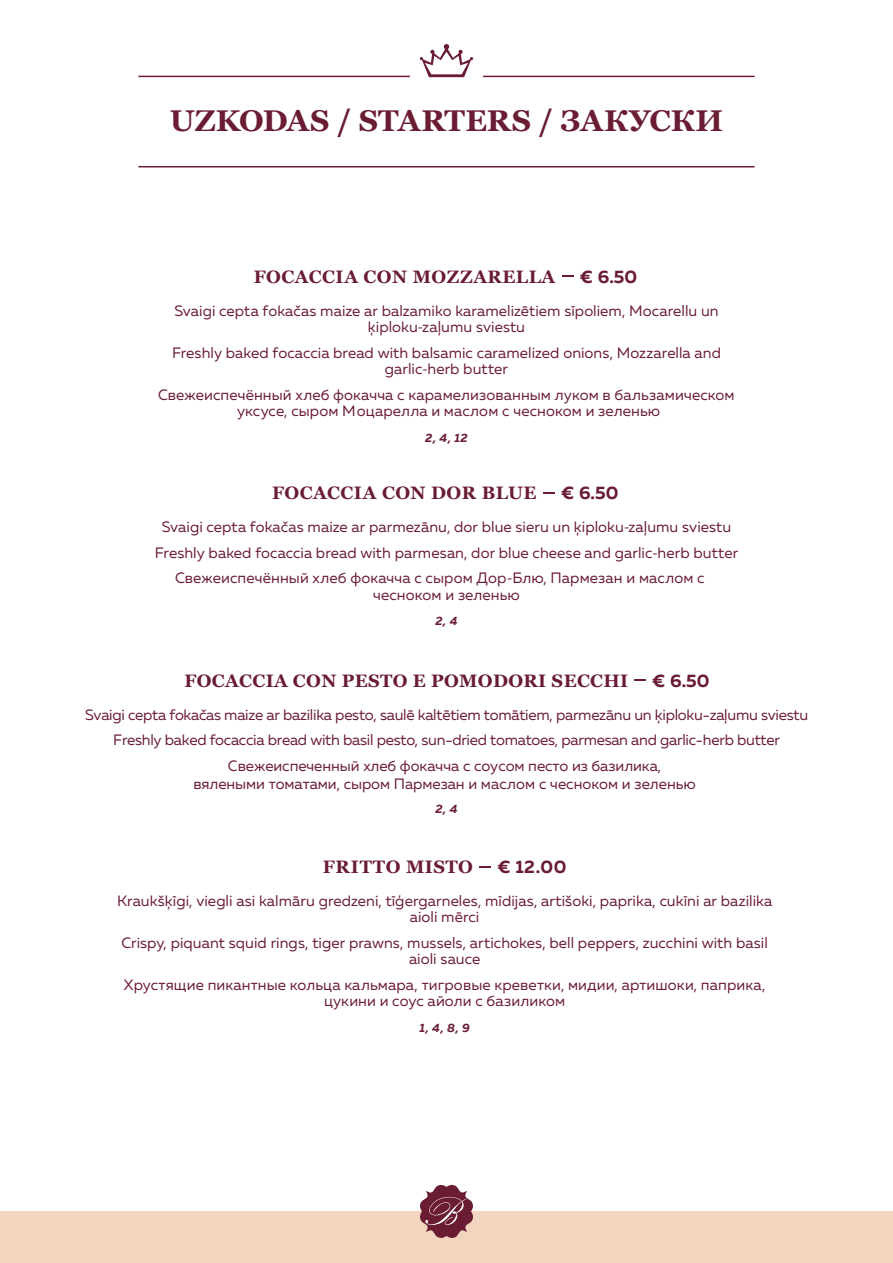
<style>
.page{position:relative;width:893px;height:1263px;background:#fff}
.page>*{position:absolute;margin:0;border:0;box-sizing:border-box;transform-origin:0 0}
.t1{font:700 30px "Georgia";color:#6a1c33}
.t2{font:700 18px "Georgia";letter-spacing:.025em;color:#6a1c33}
.t3{font:700 18px "Muller";color:#6a1c33}
.t4{font:15px/16.5px "Muller";letter-spacing:.005em;color:#6a1c33;text-align:center}
.t5{font:15px/25.5px "Muller";letter-spacing:-.02em;color:#6a1c33;text-align:center}
.t6{font:italic 700 12px "Muller";color:#6a1c33}
.s1{font-family:"Myriad Pro"}
</style>
<div class="page">
<svg style="left:479px;top:866px;width:12px;height:1px"></svg>
<svg style="left:420px;top:44px;width:53px;height:33px"></svg>
<hr style="left:138px;top:76px;width:272px;height:1px;background:#6a1c33">
<hr style="left:483px;top:76px;width:271px;height:1px;background:#6a1c33">
<hr style="left:138px;top:166px;width:616px;height:1px;background:#6a1c33">
<div style="left:0;top:1211px;width:893px;height:52px;background:#f2d5bf"></div>
<svg style="left:420px;top:1185px;width:53px;height:53px"></svg>
<svg style="left:634px;top:679px;width:12px;height:2px"></svg>
<h1 class="t1" style="left:170px;top:101px;width:555px">UZKODAS / STARTERS / ЗАКУСКИ</h1>
<p class="t2" style="left:254px;top:265px;width:303px">FOCACCIA CON MOZZARELLA</p>
<p class="t3" style="left:580px;top:265px;width:59px">€ 6.50</p>
<p class="t4" style="left:174px;top:302px;width:546px">Svaigi cepta fokačas maize ar balzamiko karamelizētiem sīpoliem, Mocarellu un ķiploku<span class="s1">‐</span>zaļumu sviestu</p>
<p class="t4" style="left:172px;top:344px;width:550px">Freshly baked focaccia bread with balsamic caramelized onions, Mozzarella and garlic<span class="s1">‐</span>herb butter</p>
<p class="t4" style="left:158px;top:386px;width:578px">Свежеиспечённый хлеб фокачча с карамелизованным луком в бальзамическом уксусе, сыром Mоцарелла и маслом с чесноком и зеленью</p>
<p class="t6" style="left:425px;top:430px;width:44px">2, 4, 12</p>
<p class="t2" style="left:272px;top:481px;width:266px">FOCACCIA CON DOR BLUE</p>
<p class="t3" style="left:561px;top:482px;width:59px">€ 6.50</p>
<p class="t4" style="left:162px;top:518px;width:571px">Svaigi cepta fokačas maize ar parmezānu, dor blue sieru un ķiploku<span class="s1">‐</span>zaļumu sviestu</p>
<p class="t4" style="left:155px;top:544px;width:585px">Freshly baked focaccia bread with parmesan, dor blue cheese and garlic<span class="s1">‐</span>herb butter</p>
<p class="t4" style="left:175px;top:569px;width:531px">Свежеиспечённый хлеб фокачча с сыром Дор<span class="s1">‐</span>Блю, Пармезан и маслом с</p>
<p class="t4" style="left:373px;top:586px;width:148px">чесноком и зеленью</p>
<p class="t6" style="left:435px;top:613px;width:24px">2, 4</p>
<p class="t2" style="left:184px;top:669px;width:445px">FOCACCIA CON PESTO E POMODORI SECCHI</p>
<p class="t5" style="left:85px;top:701px;width:725px">Svaigi cepta fokačas maize ar bazilika pesto, saulē kaltētiem tomātiem, parmezānu un ķiploku-zaļumu sviestu<br>Freshly baked focaccia bread with basil pesto, sun-dried tomatoes, parmesan and garlic-herb butter<br>Свежеиспеченный хлеб фокачча с соусом песто из базилика,</p>
<p class="t4" style="left:193px;top:775px;width:504px">вялеными томатами, сыром Пармезан и маслом с чесноком и зеленью</p>
<p class="t3" style="left:652px;top:669px;width:59px">€ 6.50</p>
<p class="t6" style="left:435px;top:801px;width:24px">2, 4</p>
<p class="t2" style="left:323px;top:855px;width:152px">FRITTO MISTO</p>
<p class="t3" style="left:497px;top:855px;width:70px">€ 12.00</p>
<p class="t4" style="left:117px;top:892px;width:657px">Kraukšķīgi, viegli asi kalmāru gredzeni, tīģergarneles, mīdijas, artišoki, paprika, cukīni ar bazilika aioli mērci</p>
<p class="t4" style="left:121px;top:934px;width:648px">Crispy, piquant squid rings, tiger prawns, mussels, artichokes, bell peppers, zucchini with basil aioli sauce</p>
<p class="t4" style="left:124px;top:976px;width:643px">Хрустящие пикантные кольца кальмара, тигровые креветки, мидии, артишоки, паприка, цукини и соус айоли c базиликом</p>
<p class="t6" style="left:419px;top:1020px;width:52px">1,4,8,9</p>
</div>
